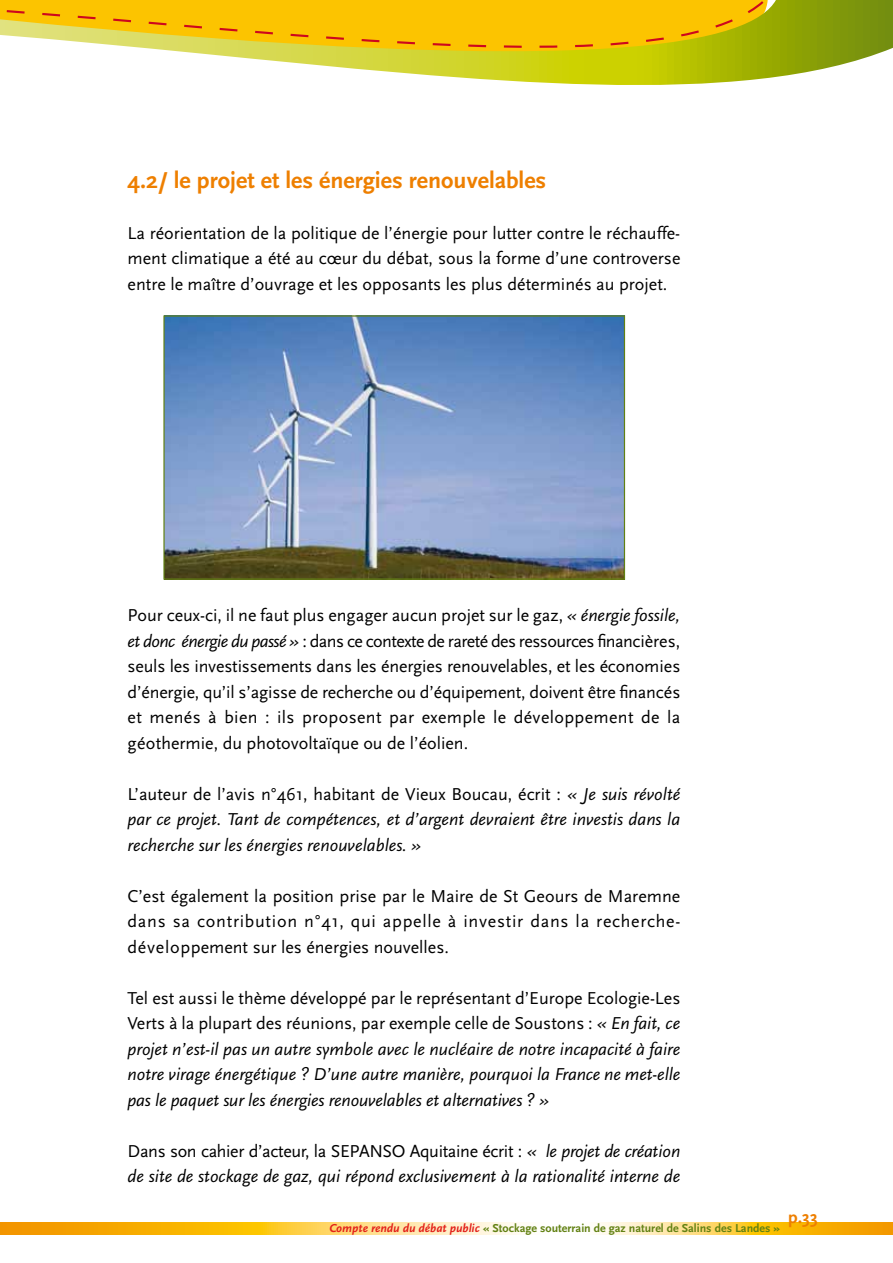
<style>
.page{position:relative;width:893px;height:1263px;background:#fff}
.page>*{position:absolute;margin:0;border:0;box-sizing:border-box;transform-origin:0 0}
.t1{font:700 24px "Scala Sans";color:#ee7f00}
.t2{font:18px/25.5px "Scala Sans";color:#000;text-align:justify}
.t3{font:italic 18px/25.5px "Scala Sans";color:#000;text-align:justify}
.t4{font:700 18px "Scala Sans";color:#ee7f00}
.t5{font:700 12px "Scala Sans";color:#628113}
.s1{font-style:italic}
.s2{font-style:normal}
.s3{font-style:italic;color:#e32119}
</style>
<div class="page">
<svg style="left:0;top:1222px;width:525px;height:12px;background:#fbc74c"></svg>
<svg style="left:597px;top:1222px;width:296px;height:12px;background:#fbc94f"></svg>
<svg style="left:766px;top:48px;width:127px;height:31px"></svg>
<svg style="left:145px;top:48px;width:621px;height:37px"></svg>
<svg style="left:0;top:0;width:893px;height:48px;background:#e4bd11"></svg>
<img style="left:165px;top:317px;width:458px;height:261px">
<div style="left:163px;top:315px;width:462px;height:265px;border:1px solid #628113"></div>
<h1 class="t1" style="left:128px;top:167px;width:420px">4.2/ le projet et les énergies renouvelables</h1>
<p class="t2" style="left:128px;top:220px;width:554px">La réorientation de la politique de l’énergie pour lutter contre le réchauffe&shy;ment climatique a été au cœur du débat, sous la forme d’une controverse entre le maître d’ouvrage et les opposants les plus déterminés au projet.</p>
<p class="t2" style="left:128px;top:603px;width:554px">Pour ceux-ci, il ne faut plus engager aucun projet sur le gaz, <span class="s1">« énergie fossile, et donc énergie du passé »</span> : dans ce contexte de rareté des ressources financières, seuls les investissements dans les énergies renouvelables, et les économies d’énergie, qu’il s’agisse de recherche ou d’équipement, doivent être financés et menés à bien : ils proposent par exemple le développement de la géothermie, du photovoltaïque ou de l’éolien.</p>
<p class="t3" style="left:128px;top:781px;width:554px"><span class="s2">L’auteur de l’avis n°461, habitant de Vieux Boucau, écrit :</span> « Je suis révolté par ce projet. Tant de compétences, et d’argent devraient être investis dans la recherche sur les énergies renouvelables. »</p>
<p class="t2" style="left:128px;top:883px;width:554px">C’est également la position prise par le Maire de St Geours de Maremne dans sa contribution n°41, qui appelle à investir dans la recherche&shy;développement sur les énergies nouvelles.</p>
<p class="t3" style="left:128px;top:985px;width:554px"><span class="s2">Tel est aussi le thème développé par le représentant d’Europe Ecologie-Les Verts à la plupart des réunions, par exemple celle de Soustons :</span> « En fait, ce projet n’est-il pas un autre symbole avec le nucléaire de notre incapacité à faire notre virage énergétique ? D’une autre manière, pourquoi la France ne met-elle pas le paquet sur les énergies renouvelables et alternatives ? »</p>
<p class="t3" style="left:128px;top:1138px;width:554px"><span class="s2">Dans son cahier d’acteur, la SEPANSO Aquitaine écrit :</span> « le projet de création de site de stockage de gaz, qui répond exclusivement à la rationalité interne de</p>
<p class="t5" style="left:329px;top:1222px;width:452px"><span class="s3">Compte rendu du débat public</span> « Stockage souterrain de gaz naturel de Salins des Landes »</p>
<p class="t4" style="left:788px;top:1207px;width:31px">p.33</p>
</div>
